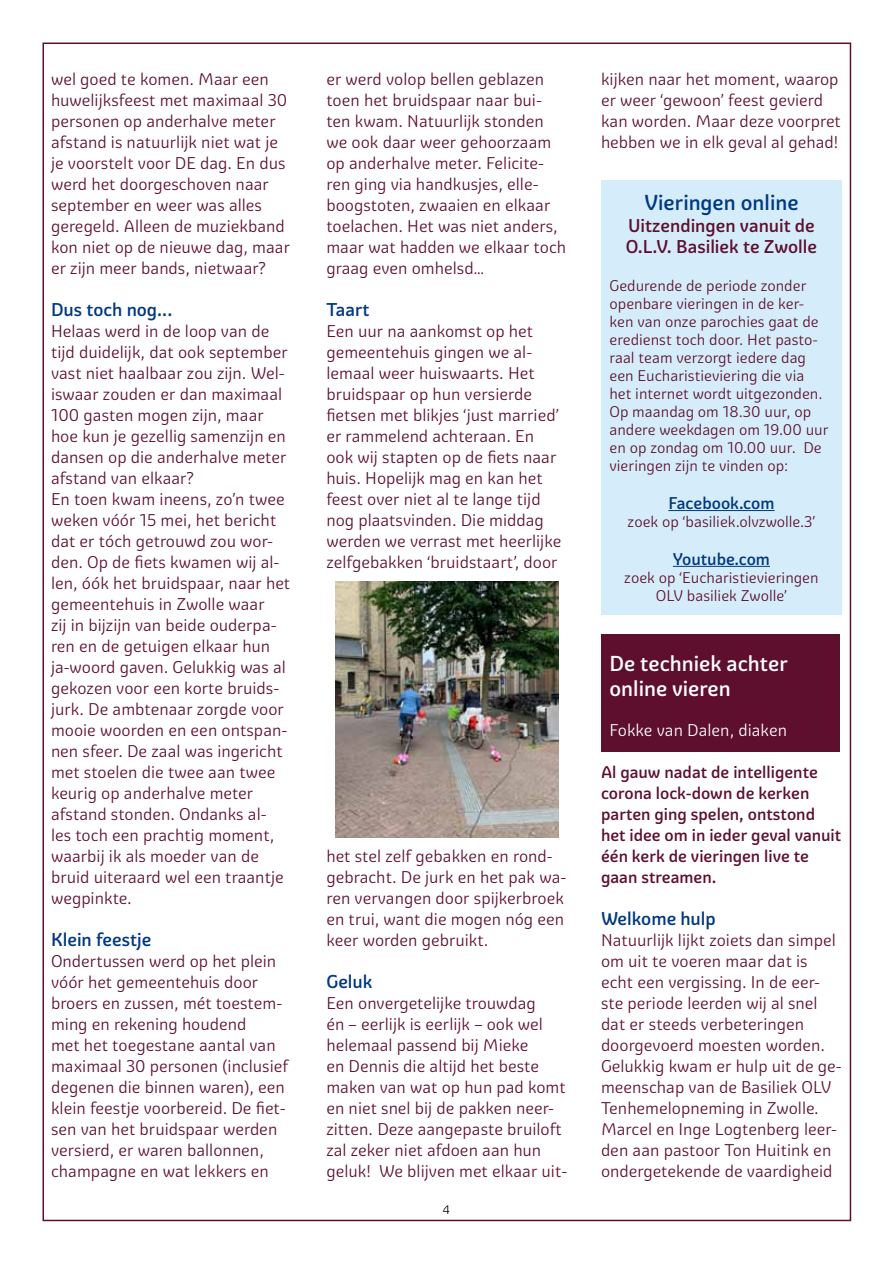
<style>
.page{position:relative;width:893px;height:1263px;background:#fff}
.page>*{position:absolute;margin:0;border:0;box-sizing:border-box;transform-origin:0 0}
.t1{font:500 21px/25.2px "Graviola";color:#fff}
.t2{font:500 21px "Graviola";color:#003882}
.t3{font:500 18px "Graviola";color:#003882}
.t4{font:500 18px/21.6px "Graviola";color:#5e0f2e}
.t5{font:16.5px/21px "Graviola";color:#5e0f2e}
.t6{font:500 16.5px/21px "Graviola";color:#5e0f2e}
.t7{font:500 16.5px "Graviola";color:#003882}
.t8{font:16.5px "Graviola";color:#fff}
.t9{font:15px/18px "Graviola";color:#5e0f2e}
.t10{font:12px "Graviola";color:#000}
</style>
<div class="page">
<img style="left:335px;top:582px;width:223px;height:255px">
<div style="left:601px;top:181px;width:241px;height:434px;background:#d5edfa"></div>
<hr style="left:668px;top:510px;width:107px;height:1px;background:#003882">
<hr style="left:673px;top:566px;width:97px;height:1px;background:#003882">
<div style="left:601px;top:634px;width:238px;height:118px;background:#5e0f2e"></div>
<p class="t5" style="left:51px;top:68px;width:241px">wel goed te komen. Maar een huwelijksfeest met maximaal 30 personen op anderhalve meter afstand is natuurlijk niet wat je je voorstelt voor DE dag. En dus werd het doorgeschoven naar september en weer was alles geregeld. Alleen de muziekband kon niet op de nieuwe dag, maar er zijn meer bands, nietwaar?</p>
<p class="t3" style="left:51px;top:298px;width:123px">Dus toch nog...</p>
<p class="t5" style="left:51px;top:320px;width:241px">Helaas werd in de loop van de tijd duidelijk, dat ook september vast niet haalbaar zou zijn. Wel&shy;iswaar zouden er dan maximaal<br>100 gasten mogen zijn, maar hoe kun je gezellig samenzijn en dansen op die anderhalve meter afstand van elkaar?<br>En toen kwam ineens, zo’n twee weken vóór 15 mei, het bericht dat er tóch getrouwd zou wor&shy;den. Op de fiets kwamen wij al&shy;len, óók het bruidspaar, naar het gemeentehuis in Zwolle waar<br>zij in bijzijn van beide ouderpa&shy;ren en de getuigen elkaar hun ja-woord gaven. Gelukkig was al gekozen voor een korte bruids&shy;jurk. De ambtenaar zorgde voor mooie woorden en een ontspan&shy;nen sfeer. De zaal was ingericht met stoelen die twee aan twee keurig op anderhalve meter afstand stonden. Ondanks al&shy;les toch een prachtig moment, waarbij ik als moeder van de bruid uiteraard wel een traantje wegpinkte.</p>
<p class="t3" style="left:51px;top:928px;width:102px">Klein feestje</p>
<p class="t5" style="left:51px;top:950px;width:239px">Ondertussen werd op het plein vóór het gemeentehuis door broers en zussen, mét toestem&shy;ming en rekening houdend<br>met het toegestane aantal van maximaal 30 personen (inclusief degenen die binnen waren), een klein feestje voorbereid. De fiet&shy;sen van het bruidspaar werden versierd, er waren ballonnen, champagne en wat lekkers en</p>
<p class="t5" style="left:326px;top:68px;width:241px">er werd volop bellen geblazen toen het bruidspaar naar bui&shy;ten kwam. Natuurlijk stonden we ook daar weer gehoorzaam op anderhalve meter. Felicite&shy;ren ging via handkusjes, elle&shy;boogstoten, zwaaien en elkaar toelachen. Het was niet anders, maar wat hadden we elkaar toch graag even omhelsd…</p>
<p class="t3" style="left:326px;top:298px;width:45px">Taart</p>
<p class="t5" style="left:326px;top:320px;width:237px">Een uur na aankomst op het gemeentehuis gingen we al&shy;lemaal weer huiswaarts. Het bruidspaar op hun versierde fietsen met blikjes ‘just married’ er rammelend achteraan. En ook wij stapten op de fiets naar huis. Hopelijk mag en kan het feest over niet al te lange tijd nog plaatsvinden. Die middag werden we verrast met heerlijke zelfgebakken ‘bruidstaart’, door</p>
<p class="t5" style="left:326px;top:845px;width:242px">het stel zelf gebakken en rond&shy;gebracht. De jurk en het pak wa&shy;ren vervangen door spijkerbroek en trui, want die mogen nóg een keer worden gebruikt.</p>
<p class="t3" style="left:326px;top:970px;width:48px">Geluk</p>
<p class="t5" style="left:326px;top:992px;width:242px">Een onvergetelijke trouwdag<br>én – eerlijk is eerlijk – ook wel helemaal passend bij Mieke<br>en Dennis die altijd het beste maken van wat op hun pad komt en niet snel bij de pakken neer&shy;zitten. Deze aangepaste bruiloft zal zeker niet afdoen aan hun geluk! We blijven met elkaar uit-</p>
<p class="t10" style="left:443px;top:1202px;width:9px">4</p>
<p class="t5" style="left:601px;top:68px;width:241px">kijken naar het moment, waarop er weer ‘gewoon’ feest gevierd kan worden. Maar deze voorpret hebben we in elk geval al gehad!</p>
<p class="t2" style="left:644px;top:190px;width:156px">Vieringen online</p>
<p class="t4" style="left:626px;top:215px;width:193px">Uitzendingen vanuit de<br>O.L.V. Basiliek te Zwolle</p>
<p class="t9" style="left:609px;top:277px;width:221px">Gedurende de periode zonder openbare vieringen in de ker&shy;ken van onze parochies gaat de eredienst toch door. Het pasto&shy;raal team verzorgt iedere dag een Eucharistieviering die via het internet wordt uitgezonden.<br>Op maandag om 18.30 uur, op andere weekdagen om 19.00 uur en op zondag om 10.00 uur. De vieringen zijn te vinden op:</p>
<p class="t7" style="left:668px;top:493px;width:108px">Facebook.com</p>
<p class="t9" style="left:628px;top:513px;width:189px">zoek op ‘basiliek.olvzwolle.3’</p>
<p class="t7" style="left:673px;top:549px;width:99px">Youtube.com</p>
<p class="t9" style="left:624px;top:568px;width:196px;text-align:center">zoek op ‘Eucharistievieringen<br>OLV basiliek Zwolle’</p>
<p class="t1" style="left:609px;top:651px;width:180px">De techniek achter online vieren</p>
<p class="t8" style="left:609px;top:720px;width:179px">Fokke van Dalen, diaken</p>
<p class="t6" style="left:601px;top:761px;width:242px">Al gauw nadat de intelligente corona lock-down de kerken parten ging spelen, ontstond het idee om in ieder geval vanuit één kerk de vieringen live te gaan streamen.</p>
<p class="t3" style="left:601px;top:907px;width:116px">Welkome hulp</p>
<p class="t5" style="left:601px;top:929px;width:242px">Natuurlijk lijkt zoiets dan simpel om uit te voeren maar dat is echt een vergissing. In de eer&shy;ste periode leerden wij al snel dat er steeds verbeteringen doorgevoerd moesten worden.<br>Gelukkig kwam er hulp uit de ge&shy;meenschap van de Basiliek OLV<br>Tenhemelopneming in Zwolle.<br>Marcel en Inge Logtenberg leer&shy;den aan pastoor Ton Huitink en ondergetekende de vaardigheid</p>
</div>
